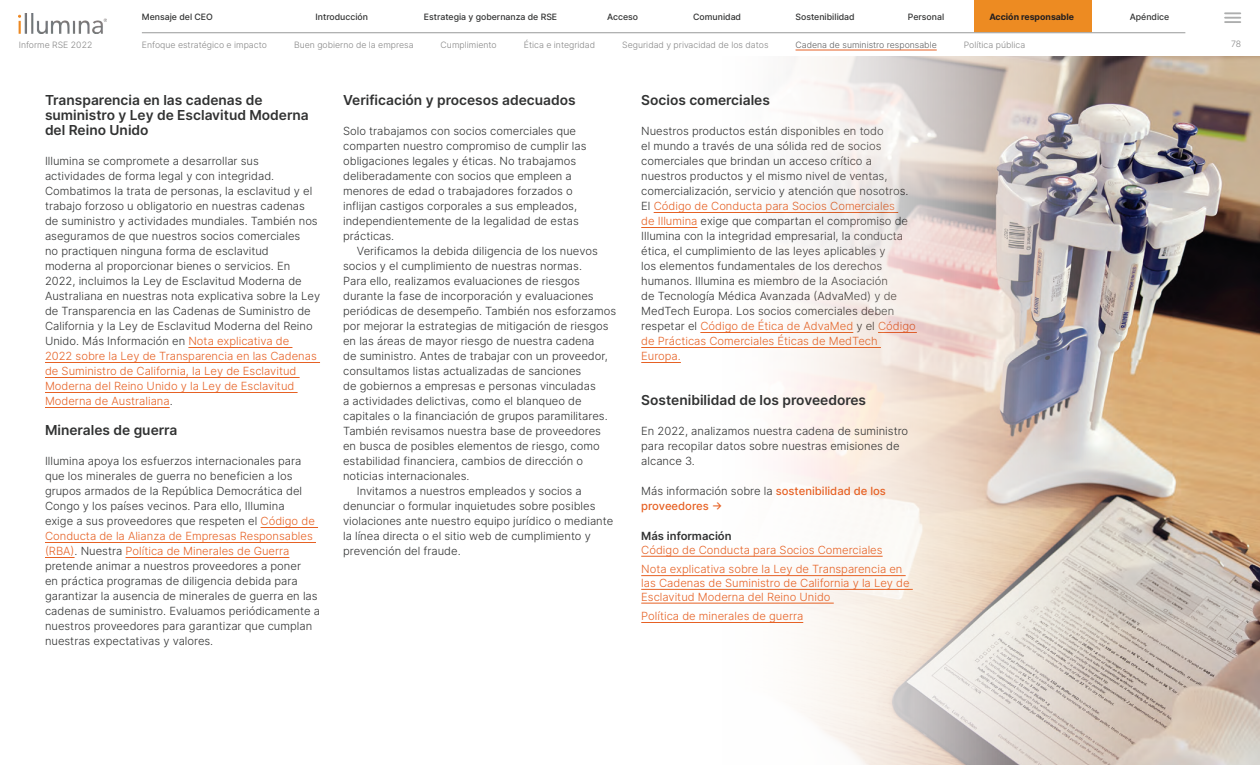
<style>
.page{position:relative;width:1260px;height:765px;background:#fff}
.page>*{position:absolute;margin:0;border:0;box-sizing:border-box;transform-origin:0 0}
.t1{font:600 13.75px/15px "Inter";color:#313232}
.t2{font:11.25px/15px "Inter Light BETA";color:#313232}
.t3{font:11.25px/13.8px "Inter Light BETA";color:#e66124}
.t4{font:500 11.25px/15px "Inter";color:#e66124}
.t5{font:8.75px "Inter Light BETA";color:#858585}
.t6{font:500 8.75px "Inter";color:#313232}
.t7{font:8.75px "Inter Light BETA";color:#5c5c5d}
.t8{font:700 8.75px "Inter";color:#231f20}
.s1{color:#e66124}
.s2{font-family:"Inter Light BETA";font-weight:400;color:#313232}
.s3{font-family:"Inter";font-weight:600;color:#313232}
</style>
<div class="page">
<div style="left:975px;top:0;width:117px;height:33px;background:#ed8b22"></div>
<hr style="left:142px;top:32px;width:1043px;height:1px;background:#adaeae">
<svg style="left:1225px;top:12px;width:15px;height:11px"></svg>
<img style="left:19px;top:14px;width:88px;height:19px">
<hr style="left:796px;top:50px;width:141px;height:1px;background:#e66124">
<hr style="left:188px;top:347px;width:104px;height:1px;background:#e66124">
<hr style="left:45px;top:362px;width:275px;height:1px;background:#e66124">
<hr style="left:45px;top:377px;width:255px;height:1px;background:#e66124">
<hr style="left:45px;top:392px;width:253px;height:1px;background:#e66124">
<hr style="left:45px;top:407px;width:125px;height:1px;background:#e66124">
<hr style="left:261px;top:527px;width:57px;height:1px;background:#e66124">
<hr style="left:45px;top:542px;width:271px;height:1px;background:#e66124">
<hr style="left:45px;top:557px;width:30px;height:1px;background:#e66124">
<hr style="left:126px;top:557px;width:163px;height:1px;background:#e66124">
<hr style="left:654px;top:212px;width:244px;height:1px;background:#e66124">
<hr style="left:641px;top:227px;width:56px;height:1px;background:#e66124">
<hr style="left:700px;top:332px;width:153px;height:1px;background:#e66124">
<hr style="left:641px;top:347px;width:240px;height:1px;background:#e66124">
<hr style="left:641px;top:362px;width:40px;height:1px;background:#e66124">
<img style="left:713px;top:56px;width:547px;height:709px">
<hr style="left:641px;top:556px;width:242px;height:1px;background:#e66124">
<hr style="left:641px;top:575px;width:265px;height:1px;background:#e66124">
<hr style="left:641px;top:589px;width:272px;height:1px;background:#e66124">
<hr style="left:641px;top:603px;width:193px;height:1px;background:#e66124">
<hr style="left:641px;top:622px;width:162px;height:1px;background:#e66124">
<p class="t6" style="left:142px;top:10px;width:73px">Mensaje del CEO</p>
<p class="t6" style="left:315px;top:10px;width:54px">Introducción</p>
<p class="t6" style="left:424px;top:10px;width:135px">Estrategia y gobernanza de RSE</p>
<p class="t6" style="left:607px;top:10px;width:33px">Acceso</p>
<p class="t6" style="left:693px;top:10px;width:49px">Comunidad</p>
<p class="t6" style="left:796px;top:10px;width:61px">Sostenibilidad</p>
<p class="t6" style="left:908px;top:10px;width:38px">Personal</p>
<p class="t8" style="left:989px;top:10px;width:86px">Acción responsable</p>
<p class="t6" style="left:1130px;top:10px;width:41px">Apéndice</p>
<p class="t5" style="left:142px;top:38px;width:127px">Enfoque estratégico e impacto</p>
<p class="t5" style="left:294px;top:38px;width:121px">Buen gobierno de la empresa</p>
<p class="t5" style="left:441px;top:38px;width:58px">Cumplimiento</p>
<p class="t5" style="left:524px;top:38px;width:73px">Ética e integridad</p>
<p class="t5" style="left:622px;top:38px;width:148px">Seguridad y privacidad de los datos</p>
<p class="t7" style="left:796px;top:38px;width:143px">Cadena de suministro responsable</p>
<p class="t5" style="left:964px;top:38px;width:63px">Política pública</p>
<p class="t5" style="left:19px;top:38px;width:75px">Informe RSE 2022</p>
<p class="t5" style="left:1231px;top:38px;width:12px">78</p>
<p class="t1" style="left:45px;top:92px;width:265px">Transparencia en las cadenas de suministro y Ley de Esclavitud Moderna del Reino Unido</p>
<p class="t2" style="left:45px;top:153px;width:277px">Illumina se compromete a desarrollar sus actividades de forma legal y con integridad.<br>Combatimos la trata de personas, la esclavitud y el trabajo forzoso u obligatorio en nuestras cadenas de suministro y actividades mundiales. También nos aseguramos de que nuestros socios comerciales<br>no practiquen ninguna forma de esclavitud<br>moderna al proporcionar bienes o servicios. En 2022, incluimos la Ley de Esclavitud Moderna de Australiana en nuestras nota explicativa sobre la Ley de Transparencia en las Cadenas de Suministro de California y la Ley de Esclavitud Moderna del Reino Unido. Más Información en <span class="s1">Nota explicativa de<br>2022 sobre la Ley de Transparencia en las Cadenas de Suministro de California, la Ley de Esclavitud Moderna del Reino Unido y la Ley de Esclavitud Moderna de Australiana</span>.</p>
<p class="t1" style="left:45px;top:422px;width:134px">Minerales de guerra</p>
<p class="t2" style="left:45px;top:453px;width:276px">Illumina apoya los esfuerzos internacionales para que los minerales de guerra no beneficien a los grupos armados de la República Democrática del Congo y los países vecinos. Para ello, Illumina<br>exige a sus proveedores que respeten el <span class="s1">Código de Conducta de la Alianza de Empresas Responsables (RBA)</span>. Nuestra <span class="s1">Política de Minerales de Guerra </span>pretende animar a nuestros proveedores a poner<br>en práctica programas de diligencia debida para garantizar la ausencia de minerales de guerra en las cadenas de suministro. Evaluamos periódicamente a nuestros proveedores para garantizar que cumplan nuestras expectativas y valores.</p>
<p class="t1" style="left:343px;top:92px;width:234px">Verificación y procesos adecuados</p>
<p class="t2" style="left:343px;top:123px;width:235px">Solo trabajamos con socios comerciales que</p>
<p class="t2" style="left:343px;top:138px;width:245px">comparten nuestro compromiso de cumplir las</p>
<p class="t2" style="left:343px;top:153px;width:235px">obligaciones legales y éticas. No trabajamos</p>
<p class="t2" style="left:343px;top:168px;width:230px">deliberadamente con socios que empleen a</p>
<p class="t2" style="left:343px;top:183px;width:231px">menores de edad o trabajadores forzados o</p>
<p class="t2" style="left:343px;top:198px;width:236px">inflijan castigos corporales a sus empleados,</p>
<p class="t2" style="left:343px;top:213px;width:237px">independientemente de la legalidad de estas</p>
<p class="t2" style="left:343px;top:228px;width:53px">prácticas.</p>
<p class="t2" style="left:357px;top:243px;width:242px">Verificamos la debida diligencia de los nuevos</p>
<p class="t2" style="left:343px;top:258px;width:240px">socios y el cumplimiento de nuestras normas.</p>
<p class="t2" style="left:343px;top:273px;width:238px">Para ello, realizamos evaluaciones de riesgos</p>
<p class="t2" style="left:343px;top:288px;width:252px">durante la fase de incorporación y evaluaciones</p>
<p class="t2" style="left:343px;top:303px;width:275px">periódicas de desempeño. También nos esforzamos</p>
<p class="t2" style="left:343px;top:318px;width:267px">por mejorar la estrategias de mitigación de riesgos</p>
<p class="t2" style="left:343px;top:333px;width:253px">en las áreas de mayor riesgo de nuestra cadena</p>
<p class="t2" style="left:343px;top:348px;width:266px">de suministro. Antes de trabajar con un proveedor,</p>
<p class="t2" style="left:343px;top:363px;width:240px">consultamos listas actualizadas de sanciones</p>
<p class="t2" style="left:343px;top:378px;width:254px">de gobiernos a empresas e personas vinculadas</p>
<p class="t2" style="left:343px;top:393px;width:240px">a actividades delictivas, como el blanqueo de</p>
<p class="t2" style="left:343px;top:408px;width:266px">capitales o la financiación de grupos paramilitares.</p>
<p class="t2" style="left:343px;top:423px;width:259px">También revisamos nuestra base de proveedores</p>
<p class="t2" style="left:343px;top:438px;width:258px">en busca de posibles elementos de riesgo, como</p>
<p class="t2" style="left:343px;top:453px;width:242px">estabilidad financiera, cambios de dirección o</p>
<p class="t2" style="left:343px;top:468px;width:128px">noticias internacionales.</p>
<p class="t2" style="left:357px;top:483px;width:226px">Invitamos a nuestros empleados y socios a</p>
<p class="t2" style="left:343px;top:498px;width:254px">denunciar o formular inquietudes sobre posibles</p>
<p class="t2" style="left:343px;top:513px;width:272px">violaciones ante nuestro equipo jurídico o mediante</p>
<p class="t2" style="left:343px;top:528px;width:249px">la línea directa o el sitio web de cumplimiento y</p>
<p class="t2" style="left:343px;top:543px;width:119px">prevención del fraude.</p>
<p class="t1" style="left:641px;top:92px;width:130px">Socios comerciales</p>
<p class="t2" style="left:641px;top:123px;width:276px">Nuestros productos están disponibles en todo<br>el mundo a través de una sólida red de socios comerciales que brindan un acceso crítico a nuestros productos y el mismo nivel de ventas, comercialización, servicio y atención que nosotros.<br>El <span class="s1">Código de Conducta para Socios Comerciales<br>de Illumina</span> exige que compartan el compromiso de Illumina con la integridad empresarial, la conducta ética, el cumplimiento de las leyes aplicables y<br>los elementos fundamentales de los derechos humanos. Illumina es miembro de la Asociación<br>de Tecnología Médica Avanzada (AdvaMed) y de MedTech Europa. Los socios comerciales deben respetar el <span class="s1">Código de Ética de AdvaMed</span> y el <span class="s1">Código de Prácticas Comerciales Éticas de MedTech Europa.</span></p>
<p class="t1" style="left:641px;top:392px;width:226px">Sostenibilidad de los proveedores</p>
<p class="t2" style="left:641px;top:423px;width:268px">En 2022, analizamos nuestra cadena de suministro para recopilar datos sobre nuestras emisiones de alcance 3.</p>
<p class="t4" style="left:641px;top:483px;width:246px"><span class="s2">Más información sobre la</span> sostenibilidad de los proveedores →</p>
<p class="t3" style="left:641px;top:529px;width:243px"><span class="s3">Más información<br></span>Código de Conducta para Socios Comerciales</p>
<p class="t3" style="left:641px;top:562px;width:270px">Nota explicativa sobre la Ley de Transparencia en las Cadenas de Suministro de California y la Ley de<br>Esclavitud Moderna del Reino Unido</p>
<p class="t3" style="left:641px;top:609px;width:164px">Política de minerales de guerra</p>
</div>
